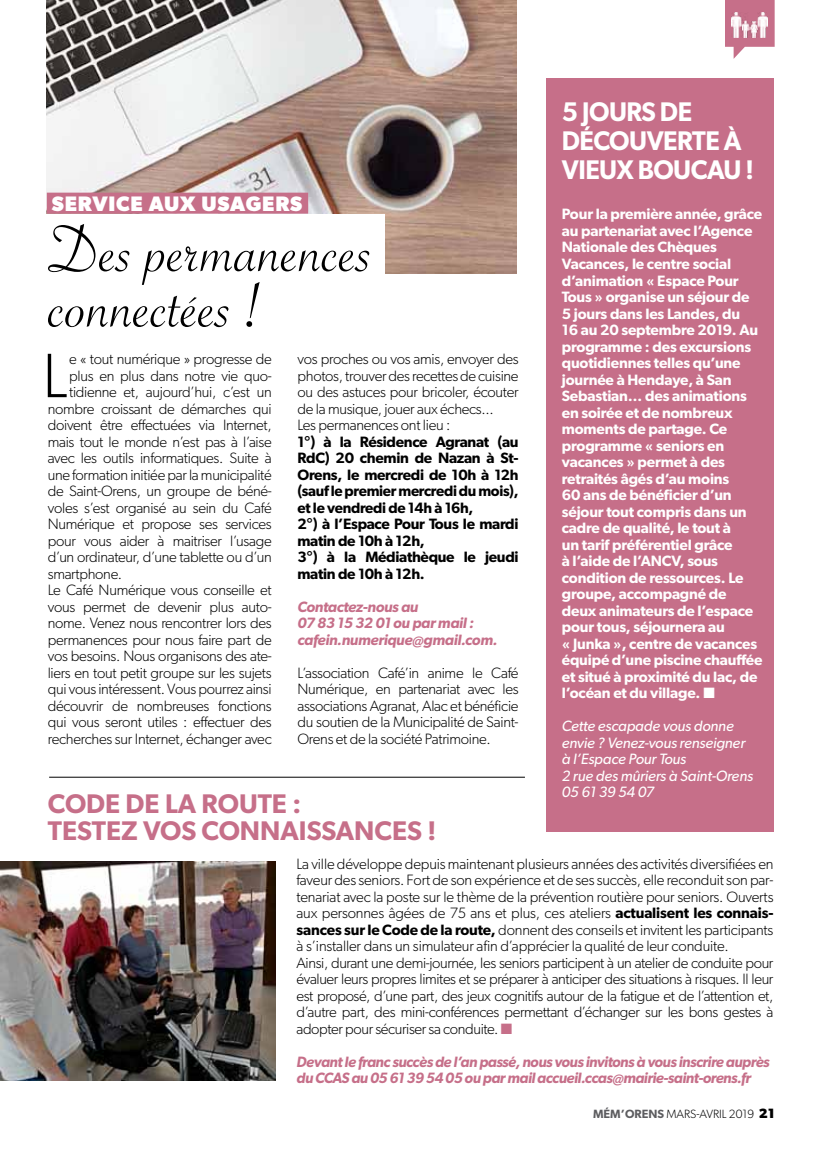
<style>
.page{position:relative;width:830px;height:1149px;background:#fff}
.page>*{position:absolute;margin:0;border:0;box-sizing:border-box;transform-origin:0 0}
.t1{font:72px/55.5px "Savoye Let Plain";color:#000}
.t2{font:300 62.85px "Gibson";color:#000}
.t3{font:600 27px/27px "Gibson";color:#c66f89}
.t4{font:600 27px/28.5px "Gibson";letter-spacing:-.02em;color:#fff;scale:.96 1}
.t5{font:700 21px "Gibson";letter-spacing:.04em;color:#fff}
.t6{font:300 15px/16.5px "Gibson";letter-spacing:-.02em;color:#000}
.t7{font:600 15px/16.5px "Gibson";letter-spacing:-.01em;color:#fff}
.t8{font:600 15px/16.5px "Gibson";letter-spacing:-.02em;color:#000}
.t9{font:italic 600 15px/16.5px "Gibson";letter-spacing:-.03em;color:#c66f89}
.t10{font:italic 15px/16.5px "Gibson";letter-spacing:-.01em;color:#fff}
.t11{font:300 12px "Gibson";color:#000}
.s1{font-weight:600}
.s2{color:#c66f89}
.s3{font-weight:600;color:#5d5d60}
.s4{font-weight:700;font-size:13.5px}
</style>
<div class="page">
<hr style="left:49px;top:776px;width:475px;height:1px;background:#000">
<svg style="left:725px;top:0;width:49px;height:59px"></svg>
<img style="left:731px;top:12px;width:36px;height:25px">
<img style="left:47px;top:0;width:469px;height:274px">
<img style="left:0;top:861px;width:275px;height:219px">
<div style="left:37px;top:214px;width:347px;height:73px;background:#fff"></div>
<div style="left:546px;top:78px;width:227px;height:753px;background:#c66f89"></div>
<div style="left:47px;top:192px;width:261px;height:21px;background:#c66f89"></div>
<h3 class="t5" style="left:52px;top:191px;width:252px">SERVICE AUX USAGERS</h3>
<h1 class="t1" style="left:49px;top:222px;width:325px">Des permanences connectées !</h1>
<h2 class="t2" style="left:42px;top:337px;width:20px">L</h2>
<p class="t6" style="left:69px;top:350px;width:204px">e « tout numérique » progresse de</p>
<p class="t6" style="left:69px;top:367px;width:204px">plus en plus dans notre vie quo-</p>
<p class="t6" style="left:69px;top:383px;width:204px">tidienne et, aujourd’hui, c’est un</p>
<p class="t6" style="left:48px;top:400px;width:225px">nombre croissant de démarches qui</p>
<p class="t6" style="left:48px;top:416px;width:225px">doivent être effectuées via I nternet,</p>
<p class="t6" style="left:48px;top:433px;width:225px">mais tout le monde n’est pas à l’aise</p>
<p class="t6" style="left:48px;top:449px;width:225px">avec les outils informatiques. Suite à</p>
<p class="t6" style="left:48px;top:466px;width:225px">une formation initiée par la municipalité</p>
<p class="t6" style="left:48px;top:482px;width:225px">de Saint-Orens, un groupe de béné-</p>
<p class="t6" style="left:48px;top:499px;width:225px">voles s’est organisé au sein du Café</p>
<p class="t6" style="left:48px;top:515px;width:225px">Numérique et propose ses services</p>
<p class="t6" style="left:48px;top:532px;width:225px">pour vous aider à maitriser l’usage</p>
<p class="t6" style="left:48px;top:548px;width:225px">d’un ordinateur, d’une tablette ou d’un</p>
<p class="t6" style="left:48px;top:565px;width:76px">smartphone.</p>
<p class="t6" style="left:48px;top:581px;width:225px">Le Café Numérique vous conseille et</p>
<p class="t6" style="left:48px;top:598px;width:225px">vous permet de devenir plus auto-</p>
<p class="t6" style="left:48px;top:614px;width:225px">nome. Venez nous rencontrer lors des</p>
<p class="t6" style="left:48px;top:631px;width:225px">permanences pour nous faire part de</p>
<p class="t6" style="left:48px;top:647px;width:225px">vos besoins. Nous organisons des ate-</p>
<p class="t6" style="left:48px;top:664px;width:225px">liers en tout petit groupe sur les sujets</p>
<p class="t6" style="left:48px;top:680px;width:225px">qui vous intéressent. Vous pourrez ainsi</p>
<p class="t6" style="left:48px;top:697px;width:225px">découvrir de nombreuses fonctions</p>
<p class="t6" style="left:48px;top:713px;width:225px">qui vous seront utiles : effectuer des</p>
<p class="t6" style="left:48px;top:730px;width:225px">recherches sur I nternet, échanger avec</p>
<p class="t6" style="left:297px;top:350px;width:222px">vos proches ou vos amis, envoyer des photos, trouver des recettes de cuisine ou des astuces pour bricoler, écouter de la musique, jouer aux échecs...<br>Les permanences ont lieu :</p>
<p class="t8" style="left:297px;top:433px;width:222px">1°) à la Résidence Agranat (au<br>RdC) 20 chemin de Nazan à St-<br>Orens, le mercredi de 10h à 12h (sauf le premier mercredi du mois), et le vendredi de 14h à 16h,<br>2°) à l’Espace Pour Tous le mardi matin de 10h à 12h,<br>3°) à la Médiathèque le jeudi matin de 10h à 12h.</p>
<p class="t9" style="left:297px;top:598px;width:201px">Contactez-nous au<br>07 83 15 32 01 ou par mail : cafein.numerique@gmail.com.</p>
<p class="t6" style="left:297px;top:664px;width:222px;text-align:justify">L’association Café’in anime le Café Numérique, en partenariat avec les associations Agranat, Alac et bénéficie du soutien de la Municipalité de Saint-Orens et de la société Patrimoine.</p>
<h3 class="t3" style="left:48px;top:789px;width:189px">Cod e de la rout</h3>
<h3 class="t3" style="left:48px;top:789px;width:389px;text-indent:224px">e :<br>testez vos connaissances !</h3>
<h3 class="t4" style="left:561px;top:97px;width:137px">5 jou rs de découv</h3>
<h3 class="t4" style="left:663px;top:126px;width:83px">erte à</h3>
<h3 class="t4" style="left:561px;top:154px;width:98px">Vieux Boucau</h3>
<h3 class="t4" style="left:745px;top:154px;width:10px">!</h3>
<p class="t7" style="left:561px;top:206px;width:202px">Pour la première année, grâce au partenariat avec l’Agence<br>Nationale des Chèques<br>Vacances, le centre social d’animation « Espace Pour<br>Tous » organise un séjour de<br>5 jours dans les Landes, du<br>16 au 20 septembre 2019. Au programme : des excursions quotidiennes telles qu’une journée à Hendaye, à San<br>Sebastian… des animations en soirée et de nombreux moments de partage. Ce programme « seniors en vacances » permet à des retraités âgés d’au moins<br>60 ans de bénéficier d’un séjour tout compris dans un cadre de qualité, le tout à<br>un tarif préférentiel grâce<br>à l’aide de l’ANCV, sous condition de ressources. Le groupe, accompagné de deux animateurs de l’espace pour tous, séjournera au<br>« Junka », centre de vacances équipé d’une piscine chauffée et situé à proximité du lac, de l’océan et du village. ■</p>
<p class="t10" style="left:561px;top:717px;width:193px">Cette escapade vous donne envie ? Venez-vous renseigner à l’Espace Pour Tous<br>2 rue des mûriers à Saint-Orens<br>05 61 39 54 07</p>
<p class="t6" style="left:296px;top:854px;width:478px">La ville développe depuis maintenant plusieurs années des activités diversifiées en faveur des seniors. Fort de son expérience et de ses succès, elle reconduit son par&shy;tenariat avec la poste sur le thème de la prévention routière pour seniors. Ouverts aux personnes âgées de 75 ans et plus, ces ateliers <span class="s1">actualisent les connais&shy;sances sur le Code de la route,</span> donnent des conseils et invitent les participants à s’installer dans un simulateur afin d’apprécier la qualité de leur conduite.<br>Ainsi, durant une demi-journée, les seniors participent à un atelier de conduite pour évaluer leurs propres limites et se préparer à anticiper des situations à risques. I l leur est proposé, d’une part, des jeux cognitifs autour de la fatigue et de l’attention et, d’autre part, des mini-conférences permettant d’échanger sur les bons gestes à adopter pour sécuriser sa conduite. <span class="s2">■</span></p>
<p class="t9" style="left:296px;top:1052px;width:474px">Devant le franc succès de l’an passé, nous vous invitons à vous inscrire auprès du CCAS au 05 61 39 54 05 ou par mail accueil.ccas@mairie-saint-orens.fr</p>
<p class="t11" style="left:592px;top:1106px;width:183px"><span class="s3">Mém’Orens</span> mars-avril 2019 <span class="s4">21</span></p>
</div>
